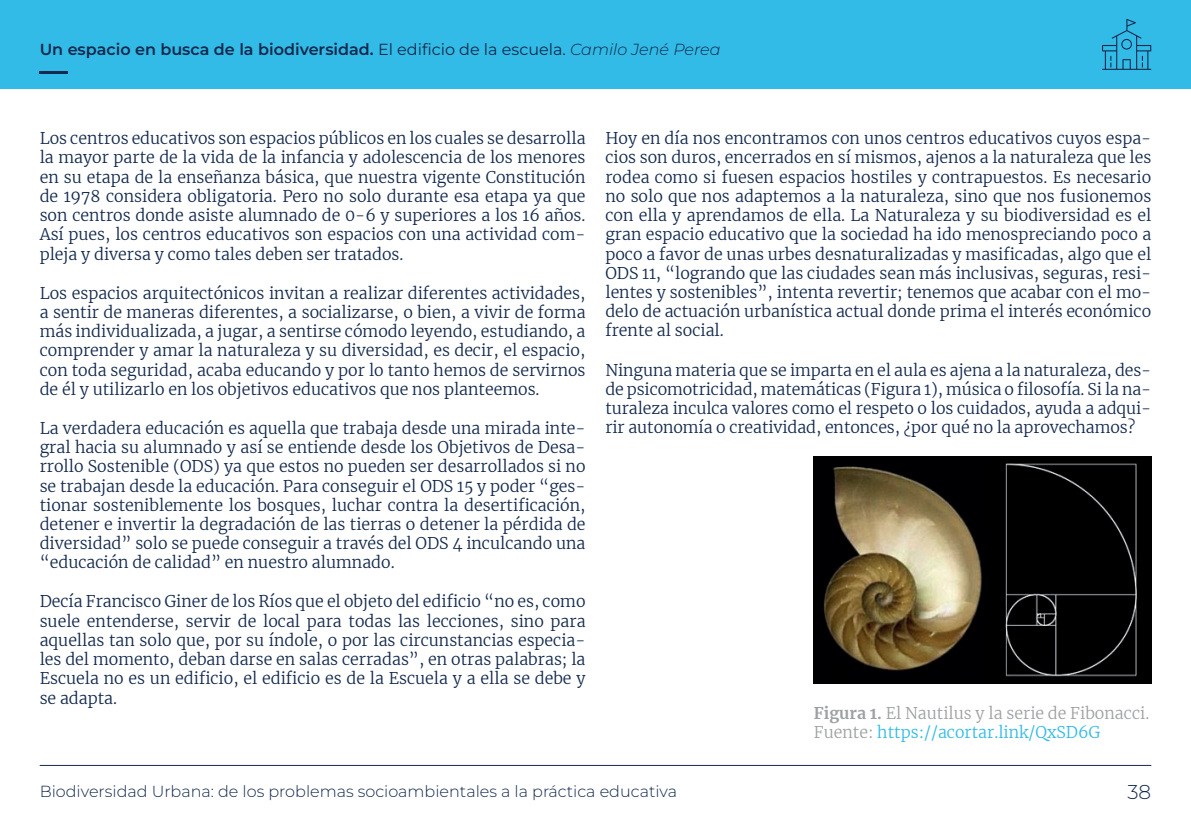
<style>
.page{position:relative;width:1191px;height:840px;background:#fff}
.page>*{position:absolute;margin:0;border:0;box-sizing:border-box;transform-origin:0 0}
.t1{font:300 20px "Montserrat";color:#13294d}
.t2{font:300 16px/19.2px "Merriweather";color:#13294d;text-align:justify}
.t3{font:300 16px/19.2px "Merriweather";color:#9da1a2}
.t4{font:600 16px "Montserrat";color:#13294d}
.t5{font:300 16px "Montserrat";color:#13294d}
.s1{font-weight:400}
.s2{font-weight:300;font-style:italic}
.s3{font-weight:700}
.s4{color:#32bbe6}
</style>
<div class="page">
<div style="left:0;top:0;width:1191px;height:89px;background:#32bbe6"></div>
<hr style="left:40px;top:71px;width:28px;height:2px;background:#13294d">
<hr style="left:40px;top:764px;width:1111px;height:1px;background:#13294d">
<img style="left:814px;top:456px;width:337px;height:226px">
<svg style="left:1102px;top:19px;width:49px;height:51px"></svg>
<p class="t4" style="left:40px;top:39px;width:682px">Un espacio en busca de la biodiversidad. <span class="s1">El edificio de la escuela.</span> <span class="s2">Camilo Jené Perea</span></p>
<p class="t2" style="left:40px;top:128px;width:547px">Los centros educativos son espacios públicos en los cuales se desarrolla la mayor parte de la vida de la infancia y adolescencia de los menores en su etapa de la enseñanza básica, que nuestra vigente Constitución de 1978 considera obligatoria. Pero no solo durante esa etapa ya que son centros donde asiste alumnado de 0-6 y superiores a los 16 años.<br>Así pues, los centros educativos son espacios con una actividad com&shy;pleja y diversa y como tales deben ser tratados.</p>
<p class="t2" style="left:40px;top:282px;width:547px">Los espacios arquitectónicos invitan a realizar diferentes actividades, a sentir de maneras diferentes, a socializarse, o bien, a vivir de forma más individualizada, a jugar, a sentirse cómodo leyendo, estudiando, a comprender y amar la naturaleza y su diversidad, es decir, el espacio, con toda seguridad, acaba educando y por lo tanto hemos de servirnos de él y utilizarlo en los objetivos educativos que nos planteemos.</p>
<p class="t2" style="left:40px;top:417px;width:547px">La verdadera educación es aquella que trabaja desde una mirada inte&shy;gral hacia su alumnado y así se entiende desde los Objetivos de Desa&shy;rrollo Sostenible (ODS) ya que estos no pueden ser desarrollados si no se trabajan desde la educación. Para conseguir el ODS 15 y poder “ges&shy;tionar sosteniblemente los bosques, luchar contra la desertificación, detener e invertir la degradación de las tierras o detener la pérdida de diversidad” solo se puede conseguir a través del ODS 4 inculcando una “educación de calidad” en nuestro alumnado.</p>
<p class="t2" style="left:40px;top:591px;width:547px">Decía Francisco Giner de los Ríos que el objeto del edificio “no es, como suele entenderse, servir de local para todas las lecciones, sino para aquellas tan solo que, por su índole, o por las circunstancias especia&shy;les del momento, deban darse en salas cerradas”, en otras palabras; la Escuela no es un edificio, el edificio es de la Escuela y a ella se debe y se adapta.</p>
<p class="t2" style="left:605px;top:128px;width:547px">Hoy en día nos encontramos con unos centros educativos cuyos espa&shy;cios son duros, encerrados en sí mismos, ajenos a la naturaleza que les rodea como si fuesen espacios hostiles y contrapuestos. Es necesario no solo que nos adaptemos a la naturaleza, sino que nos fusionemos con ella y aprendamos de ella. La Naturaleza y su biodiversidad es el gran espacio educativo que la sociedad ha ido menospreciando poco a poco a favor de unas urbes desnaturalizadas y masificadas, algo que el ODS 11, “logrando que las ciudades sean más inclusivas, seguras, resi&shy;lentes y sostenibles”, intenta revertir; tenemos que acabar con el mo&shy;delo de actuación urbanística actual donde prima el interés económico frente al social.</p>
<p class="t2" style="left:605px;top:359px;width:547px">Ninguna materia que se imparta en el aula es ajena a la naturaleza, des&shy;de psicomotricidad, matemáticas (Figura 1), música o filosofía. Si la na&shy;turaleza inculca valores como el respeto o los cuidados, ayuda a adqui&shy;rir autonomía o creatividad, entonces, ¿por qué no la aprovechamos?</p>
<p class="t3" style="left:814px;top:702px;width:337px"><span class="s3">Figura 1.</span> El Nautilus y la serie de Fibonacci.<br>Fuente: <span class="s4">https://acortar.link/QxSD6G</span></p>
<p class="t5" style="left:40px;top:780px;width:639px">Biodiversidad Urbana: de los problemas socioambientales a la práctica educativa</p>
<p class="t1" style="left:1127px;top:778px;width:25px">38</p>
</div>
